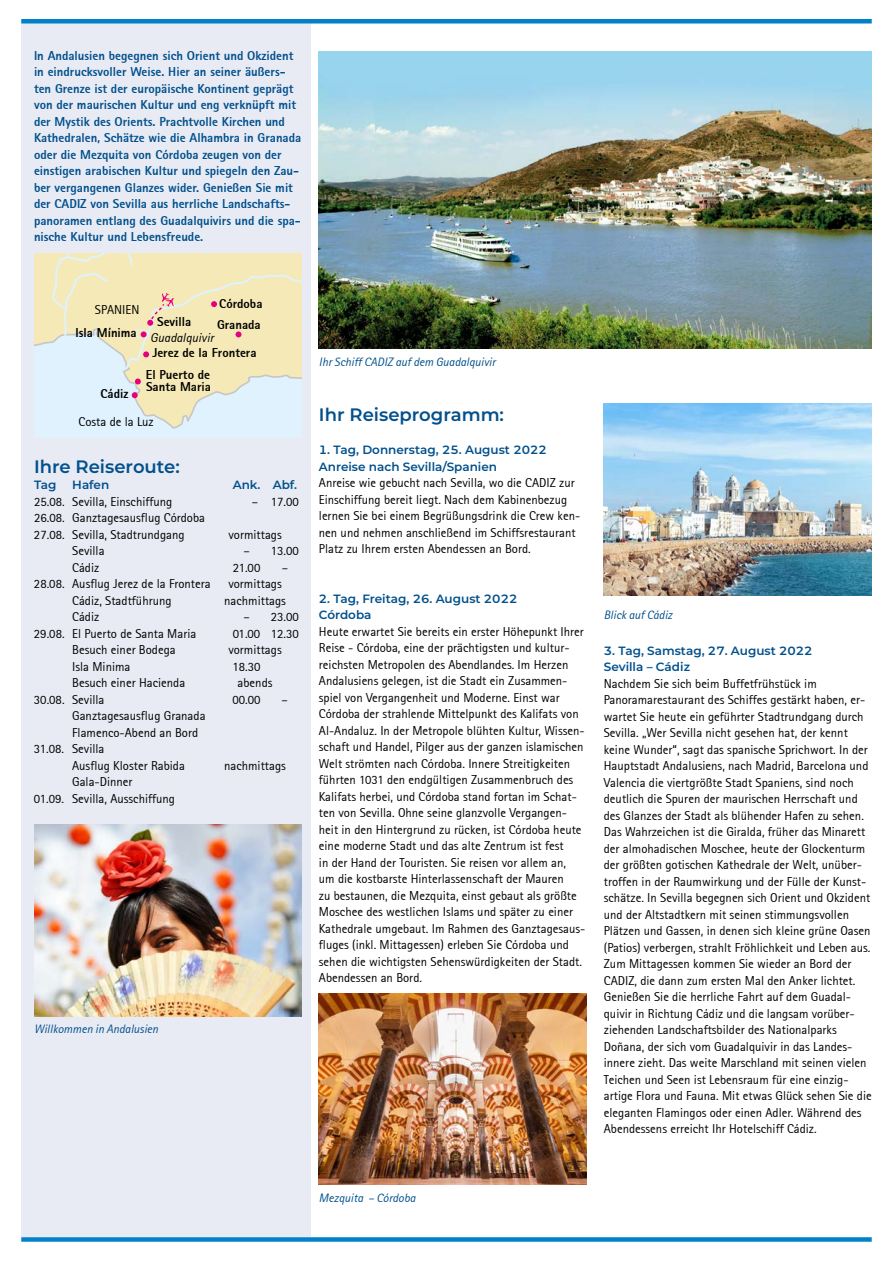
<style>
.page{position:relative;width:893px;height:1263px;background:#fff}
.page>*{position:absolute;margin:0;border:0;box-sizing:border-box;transform-origin:0 0}
.t1{font:600 18px "Montserrat";color:#00508c}
.t2{font:12.75px/16.5px "Rotis Sans Serif";color:#000}
.t3{font:800 12.75px/16.5px "Rotis Sans Serif";color:#00508c}
.t4{font:800 12.75px/12px "Rotis Sans Serif";color:#000}
.t5{font:italic 12.75px "Rotis Sans Serif";color:#000}
.t6{font:600 12px/16.5px "Montserrat";color:#00508c}
.t7{font:italic 12px "Rotis Sans Serif";color:#00508c}
</style>
<div class="page">
<div style="left:21px;top:24px;width:289px;height:1213px;background:#e9ebf4"></div>
<div style="left:21px;top:19px;width:851px;height:5px;background:#0081c9"></div>
<div style="left:21px;top:1237px;width:851px;height:5px;background:#0081c9"></div>
<img style="left:319px;top:51px;width:553px;height:298px">
<img style="left:319px;top:993px;width:268px;height:192px">
<img style="left:34px;top:825px;width:268px;height:191px">
<img style="left:604px;top:404px;width:268px;height:191px">
<div style="left:34px;top:254px;width:268px;height:183px;background:#dff2fd"></div>
<svg style="left:34px;top:254px;width:268px;height:175px"></svg>
<svg style="left:132px;top:392px;width:6px;height:6px"></svg>
<svg style="left:135px;top:378px;width:6px;height:6px"></svg>
<svg style="left:40px;top:254px;width:262px;height:118px;background:#f2e9be"></svg>
<p class="t3" style="left:34px;top:47px;width:269px">In Andalusien begegnen sich Orient und Okzident in eindrucksvoller Weise. Hier an seiner äußers&shy;ten Grenze ist der europäische Kontinent geprägt von der maurischen Kultur und eng verknüpft mit der Mystik des Orients. Prachtvolle Kirchen und Kathedralen, Schätze wie die Alhambra in Granada oder die Mezquita von Córdoba zeugen von der einstigen arabischen Kultur und spiegeln den Zau&shy;ber vergangenen Glanzes wider. Genießen Sie mit der CADIZ von Sevilla aus herrliche Landschafts&shy;panoramen entlang des Guadalquivirs und die spa&shy;nische Kultur und Lebensfreude.</p>
<p class="t2" style="left:95px;top:302px;width:46px">SPANIEN</p>
<p class="t4" style="left:76px;top:327px;width:63px">Isla Mínima</p>
<p class="t4" style="left:157px;top:316px;width:36px">Sevilla</p>
<p class="t4" style="left:217px;top:293px;width:47px;line-height:20.5px">Córdoba<br>Granada</p>
<p class="t5" style="left:150px;top:330px;width:65px">Guadalquivir</p>
<p class="t4" style="left:152px;top:347px;width:106px">Jerez de la Frontera</p>
<p class="t4" style="left:100px;top:388px;width:29px">Cádiz</p>
<p class="t4" style="left:146px;top:369px;width:67px">El Puerto de<br>Santa Maria</p>
<p class="t2" style="left:79px;top:413px;width:77px">Costa de la Luz</p>
<h1 class="t1" style="left:34px;top:453px;width:147px">Ihre Reiseroute:</h1>
<p class="t6" style="left:34px;top:476px;width:24px">Tag</p>
<p class="t6" style="left:72px;top:476px;width:39px">Hafen</p>
<p class="t6" style="left:233px;top:476px;width:66px">Ank. Abf.</p>
<p class="t2" style="left:34px;top:493px;width:140px">25.08. Sevilla, Einschiffung</p>
<p class="t2" style="left:252px;top:493px;width:48px">– 17.00</p>
<p class="t2" style="left:34px;top:509px;width:173px">26.08. Ganztagesausflug Córdoba<br>27.08. Sevilla, Stadtrundgang</p>
<p class="t2" style="left:228px;top:526px;width:55px">vormittags</p>
<p class="t2" style="left:72px;top:542px;width:34px">Sevilla</p>
<p class="t2" style="left:243px;top:542px;width:57px">– 13.00</p>
<p class="t2" style="left:72px;top:559px;width:29px">Cádiz</p>
<p class="t2" style="left:233px;top:559px;width:29px">21.00</p>
<p class="t2" style="left:282px;top:559px;width:8px">–</p>
<p class="t2" style="left:34px;top:575px;width:178px">28.08. Ausflug Jerez de la Frontera</p>
<p class="t2" style="left:228px;top:575px;width:55px">vormittags</p>
<p class="t2" style="left:72px;top:592px;width:101px">Cádiz, Stadtführung</p>
<p class="t2" style="left:224px;top:592px;width:63px">nachmittags</p>
<p class="t2" style="left:72px;top:608px;width:29px">Cádiz</p>
<p class="t2" style="left:243px;top:608px;width:57px">– 23.00</p>
<p class="t2" style="left:34px;top:625px;width:164px">29.08. El Puerto de Santa Maria</p>
<p class="t2" style="left:233px;top:625px;width:68px">01.00 12.30</p>
<p class="t2" style="left:72px;top:641px;width:105px">Besuch einer Bodega</p>
<p class="t2" style="left:228px;top:641px;width:55px">vormittags</p>
<p class="t2" style="left:72px;top:658px;width:60px">Isla Minima</p>
<p class="t2" style="left:232px;top:658px;width:30px">18.30</p>
<p class="t2" style="left:72px;top:674px;width:115px">Besuch einer Hacienda</p>
<p class="t2" style="left:238px;top:674px;width:36px">abends</p>
<p class="t2" style="left:34px;top:691px;width:72px">30.08. Sevilla</p>
<p class="t2" style="left:232px;top:691px;width:30px">00.00</p>
<p class="t2" style="left:282px;top:691px;width:8px">–</p>
<p class="t2" style="left:72px;top:707px;width:135px">Ganztagesausflug Granada</p>
<p class="t2" style="left:72px;top:724px;width:128px">Flamenco-Abend an Bord</p>
<p class="t2" style="left:34px;top:740px;width:72px">31.08. Sevilla</p>
<p class="t2" style="left:72px;top:757px;width:114px">Ausflug Kloster Rabida</p>
<p class="t2" style="left:224px;top:757px;width:63px">nachmittags</p>
<p class="t2" style="left:34px;top:773px;width:143px;text-align:center">Gala-Dinner<br>01.09. Sevilla, Ausschiffung</p>
<p class="t7" style="left:34px;top:1022px;width:126px">Willkommen in Andalusien</p>
<p class="t7" style="left:319px;top:354px;width:178px">Ihr Schiff CADIZ auf dem Guadalquivir</p>
<h1 class="t1" style="left:319px;top:402px;width:187px">Ihr Reiseprogramm:</h1>
<p class="t6" style="left:319px;top:441px;width:229px">1. Tag, Donnerstag, 25. August 2022<br>Anreise nach Sevilla/Spanien</p>
<p class="t2" style="left:319px;top:475px;width:263px">Anreise wie gebucht nach Sevilla, wo die CADIZ zur Einschiffung bereit liegt. Nach dem Kabinenbezug lernen Sie bei einem Begrüßungsdrink die Crew ken&shy;nen und nehmen anschließend im Schiffsrestaurant Platz zu Ihrem ersten Abendessen an Bord.</p>
<p class="t6" style="left:319px;top:590px;width:200px">2. Tag, Freitag, 26. August 2022<br>Córdoba</p>
<p class="t2" style="left:319px;top:623px;width:268px">Heute erwartet Sie bereits ein erster Höhepunkt Ihrer Reise - Córdoba, eine der prächtigsten und kultur&shy;reichsten Metropolen des Abendlandes. Im Herzen Andalusiens gelegen, ist die Stadt ein Zusammen&shy;spiel von Vergangenheit und Moderne. Einst war Córdoba der strahlende Mittelpunkt des Kalifats von Al-Andaluz. In der Metropole blühten Kultur, Wissen&shy;schaft und Handel, Pilger aus der ganzen islamischen Welt strömten nach Córdoba. Innere Streitigkeiten führten 1031 den endgültigen Zusammenbruch des Kalifats herbei, und Córdoba stand fortan im Schat&shy;ten von Sevilla. Ohne seine glanzvolle Vergangen&shy;heit in den Hintergrund zu rücken, ist Córdoba heute eine moderne Stadt und das alte Zentrum ist fest<br>in der Hand der Touristen. Sie reisen vor allem an,<br>um die kostbarste Hinterlassenschaft der Mauren<br>zu bestaunen, die Mezquita, einst gebaut als größte Moschee des westlichen Islams und später zu einer Kathedrale umgebaut. Im Rahmen des Ganztagesaus&shy;fluges (inkl. Mittagessen) erleben Sie Córdoba und sehen die wichtigsten Sehenswürdigkeiten der Stadt.<br>Abendessen an Bord.</p>
<p class="t7" style="left:604px;top:607px;width:70px">Blick auf Cádiz</p>
<p class="t6" style="left:604px;top:642px;width:210px">3. Tag, Samstag, 27. August 2022<br>Sevilla – Cádiz</p>
<p class="t2" style="left:604px;top:675px;width:269px">Nachdem Sie sich beim Buffetfrühstück im Panoramarestaurant des Schiffes gestärkt haben, er&shy;wartet Sie heute ein geführter Stadtrundgang durch Sevilla. „Wer Sevilla nicht gesehen hat, der kennt keine Wunder“, sagt das spanische Sprichwort. In der Hauptstadt Andalusiens, nach Madrid, Barcelona und Valencia die viertgrößte Stadt Spaniens, sind noch deutlich die Spuren der maurischen Herrschaft und des Glanzes der Stadt als blühender Hafen zu sehen.<br>Das Wahrzeichen ist die Giralda, früher das Minarett der almohadischen Moschee, heute der Glockenturm der größten gotischen Kathedrale der Welt, unüber&shy;troffen in der Raumwirkung und der Fülle der Kunst&shy;schätze. In Sevilla begegnen sich Orient und Okzident und der Altstadtkern mit seinen stimmungsvollen Plätzen und Gassen, in denen sich kleine grüne Oasen (Patios) verbergen, strahlt Fröhlichkeit und Leben aus.<br>Zum Mittagessen kommen Sie wieder an Bord der CADIZ, die dann zum ersten Mal den Anker lichtet.<br>Genießen Sie die herrliche Fahrt auf dem Guadal&shy;quivir in Richtung Cádiz und die langsam vorüber&shy;ziehenden Landschaftsbilder des Nationalparks Doñana, der sich vom Guadalquivir in das Landes&shy;innere zieht. Das weite Marschland mit seinen vielen Teichen und Seen ist Lebensraum für eine einzig&shy;artige Flora und Fauna. Mit etwas Glück sehen Sie die eleganten Flamingos oder einen Adler. Während des Abendessens erreicht Ihr Hotelschiff Cádiz.</p>
<p class="t7" style="left:319px;top:1190px;width:98px">Mezquita – Córdoba</p>
</div>
